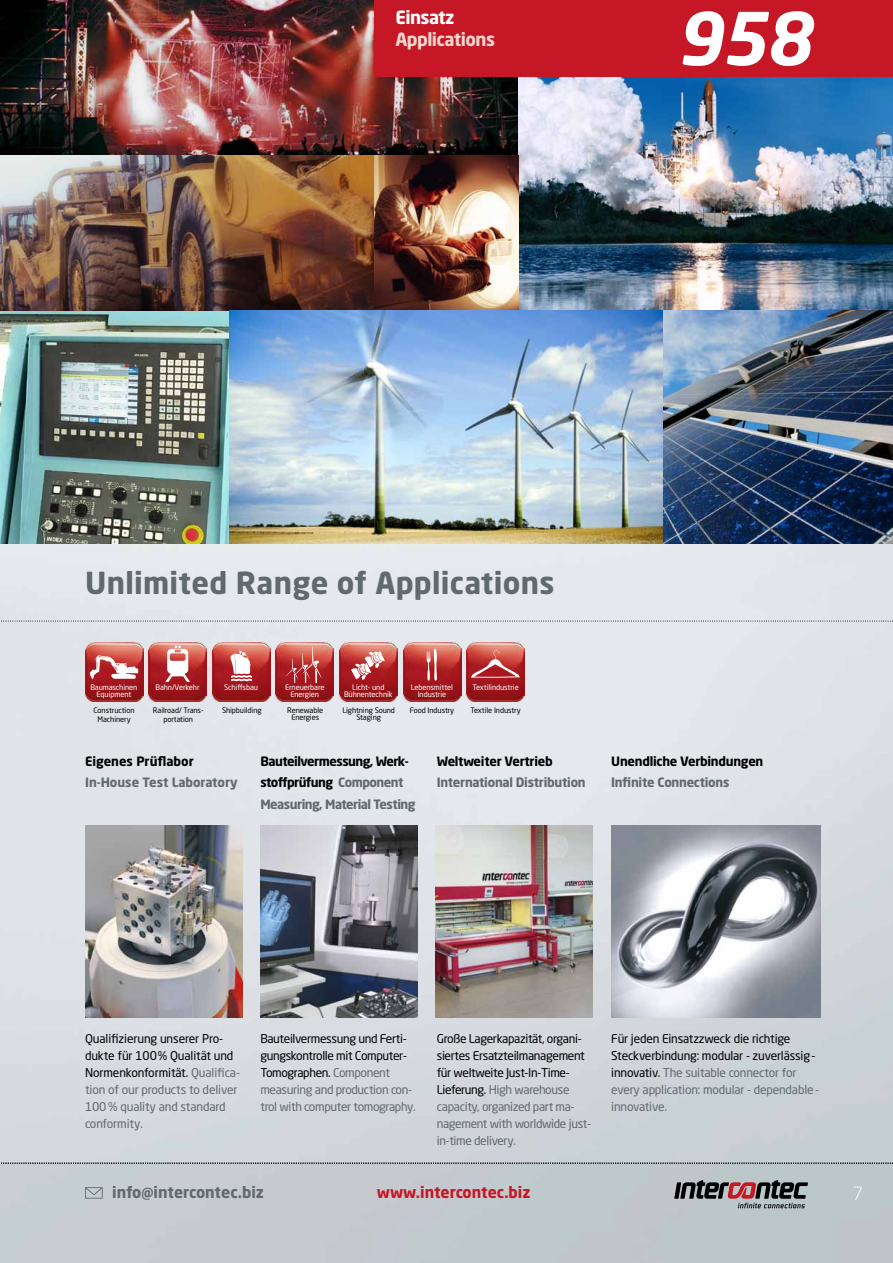
<style>
.page{position:relative;width:893px;height:1263px;background:#fff}
.page>*{position:absolute;margin:0;border:0;box-sizing:border-box;transform-origin:0 0}
.t1{font:italic 700 72px "Neo Sans Pro";color:#fff}
.t2{font:700 30px "Neo Sans Pro";letter-spacing:.01em;color:#60696e}
.t3{font:700 18px "Neo Sans Pro";letter-spacing:-.03em;color:#f4d6cd}
.t4{font:700 18px "Neo Sans Pro";letter-spacing:-.03em;color:#fff}
.t5{font:300 18px "Neo Sans Pro";color:#fff}
.t6{font:700 15.6px "Neo Sans Pro";color:#60696e}
.t7{font:700 15.6px "Neo Sans Pro";color:#c51725}
.t8{font:700 12.75px/21.3px "Neo Sans Pro";letter-spacing:-.04em;color:#000}
.t9{font:700 12.75px "Neo Sans Pro";letter-spacing:-.02em;color:#60696e}
.t10{font:700 12.75px "Neo Sans Pro";letter-spacing:-.02em;color:#000}
.t11{font:700 12.75px "Neo Sans Pro";color:#60696e}
.t12{font:700 12.75px "Neo Sans Pro";color:#000}
.t13{font:12px/17px "Neo Sans Pro";letter-spacing:-.03em;color:#000}
.t14{font:12px/17px "Neo Sans Pro";letter-spacing:-.01em;color:#60696e}
.t15{font:7.5px/7.5px "Neo Sans Pro";letter-spacing:-.01em;color:#000;text-align:center}
.t16{font:7.5px/7.5px "Neo Sans Pro";letter-spacing:-.01em;color:#fff;text-align:center}
.s1{color:#60696e}
.s2{color:#000}
</style>
<div class="page">
<img style="left:0;top:543px;width:893px;height:620px">
<div style="left:0;top:1163px;width:893px;height:100px;background:#c4c9cd"></div>
<svg style="left:674px;top:1180px;width:134px;height:28px"></svg>
<svg style="left:85px;top:1187px;width:18px;height:11px"></svg>
<img style="left:0;top:0;width:893px;height:543px">
<div style="left:374px;top:0;width:519px;height:77px;background:#c51725"></div>
<svg style="left:1px;top:1163px;width:892px;height:1px"></svg>
<svg style="left:0;top:621px;width:893px;height:1px"></svg>
<img style="left:85px;top:643px;width:58px;height:58px">
<svg style="left:90px;top:655px;width:48px;height:24px"></svg>
<img style="left:403px;top:643px;width:58px;height:58px">
<svg style="left:427px;top:649px;width:10px;height:31px"></svg>
<img style="left:467px;top:643px;width:58px;height:58px">
<svg style="left:471px;top:650px;width:48px;height:28px"></svg>
<img style="left:212px;top:643px;width:58px;height:58px">
<svg style="left:230px;top:649px;width:22px;height:32px"></svg>
<img style="left:276px;top:643px;width:58px;height:58px">
<svg style="left:286px;top:646px;width:36px;height:37px"></svg>
<img style="left:339px;top:643px;width:59px;height:58px">
<svg style="left:351px;top:651px;width:34px;height:29px"></svg>
<img style="left:149px;top:643px;width:58px;height:58px">
<svg style="left:165px;top:646px;width:25px;height:36px"></svg>
<img style="left:85px;top:826px;width:157px;height:191px">
<img style="left:260px;top:826px;width:157px;height:191px">
<img style="left:436px;top:826px;width:157px;height:191px">
<img style="left:611px;top:826px;width:210px;height:191px">
<h3 class="t4" style="left:395px;top:6px;width:61px">Einsatz</h3>
<h3 class="t3" style="left:395px;top:27px;width:101px">Applications</h3>
<h1 class="t1" style="left:676px;top:-8px;width:137px">958</h1>
<h2 class="t2" style="left:85px;top:563px;width:471px">Unlimited Range of Applications</h2>
<p class="t16" style="left:224px;top:683px;width:35px">Schiffsbau</p>
<p class="t16" style="left:285px;top:683px;width:41px">Erneuerbare</p>
<p class="t16" style="left:472px;top:683px;width:48px">Textilindustrie</p>
<p class="t16" style="left:290px;top:690px;width:30px">Energien</p>
<p class="t16" style="left:344px;top:683px;width:50px">Licht- und<br>Bühnentechnik</p>
<p class="t16" style="left:90px;top:683px;width:49px">Baumaschinen<br>Equipment</p>
<p class="t16" style="left:411px;top:683px;width:44px">Lebensmittel<br>Industrie</p>
<p class="t16" style="left:155px;top:683px;width:46px">Bahn/Verkehr</p>
<p class="t15" style="left:94px;top:705px;width:42px;line-height:9px">Construction<br>Machinery</p>
<p class="t15" style="left:153px;top:705px;width:52px;line-height:9px">Railroad/ Trans&shy;portation</p>
<p class="t15" style="left:342px;top:706px;width:54px">Lightning Sound<br>Staging</p>
<p class="t15" style="left:222px;top:706px;width:41px">Shipbuilding</p>
<p class="t15" style="left:410px;top:706px;width:46px">Food Industry</p>
<p class="t15" style="left:470px;top:706px;width:52px">Textile Industry</p>
<p class="t15" style="left:287px;top:706px;width:37px">Renewable<br>Energies</p>
<p class="t12" style="left:85px;top:753px;width:110px">Eigenes Prüflabor</p>
<p class="t11" style="left:85px;top:774px;width:154px">In-House Test Laboratory</p>
<p class="t8" style="left:260px;top:750px;width:157px">Bauteilvermessung, Werk&shy;stoffprüfung <span class="s1">Component<br>Measuring, Material Testing</span></p>
<p class="t10" style="left:437px;top:753px;width:117px">Weltweiter Vertrieb</p>
<p class="t9" style="left:437px;top:774px;width:150px">International Distribution</p>
<p class="t10" style="left:611px;top:753px;width:154px">Unendliche Verbindungen</p>
<p class="t9" style="left:611px;top:774px;width:120px">Infinite Connections</p>
<p class="t14" style="left:85px;top:1029px;width:157px"><span class="s2">Qualifizierung unserer Pro&shy;dukte für 100% Qualität und<br>Normenkonformität.</span> Qualifica&shy;tion of our products to deliver<br>100 % quality and standard conformity.</p>
<p class="t13" style="left:260px;top:1029px;width:157px">Bauteilvermessung und Ferti&shy;gungskontrolle mit Computer-<br>Tomographen. <span class="s1">Component measuring and production con&shy;trol with computer tomography.</span></p>
<p class="t13" style="left:437px;top:1029px;width:156px">Große Lagerkapazität, organi&shy;siertes Ersatzteilmanagement für weltweite Just-In-Time-<br>Lieferung. <span class="s1">High warehouse capacity, organized part ma&shy;nagement with worldwide just&shy;in-time delivery.</span></p>
<p class="t13" style="left:611px;top:1029px;width:209px">Für jeden Einsatzzweck die richtige Steckverbindung: modular - zuverlässig - innovativ. <span class="s1">The suitable connector for every application: modular - dependable - innovative.</span></p>
<h3 class="t6" style="left:112px;top:1182px;width:153px">info@intercontec.biz</h3>
<h3 class="t7" style="left:377px;top:1182px;width:155px">www.intercontec.biz</h3>
<h3 class="t5" style="left:853px;top:1183px;width:12px">7</h3>
</div>
